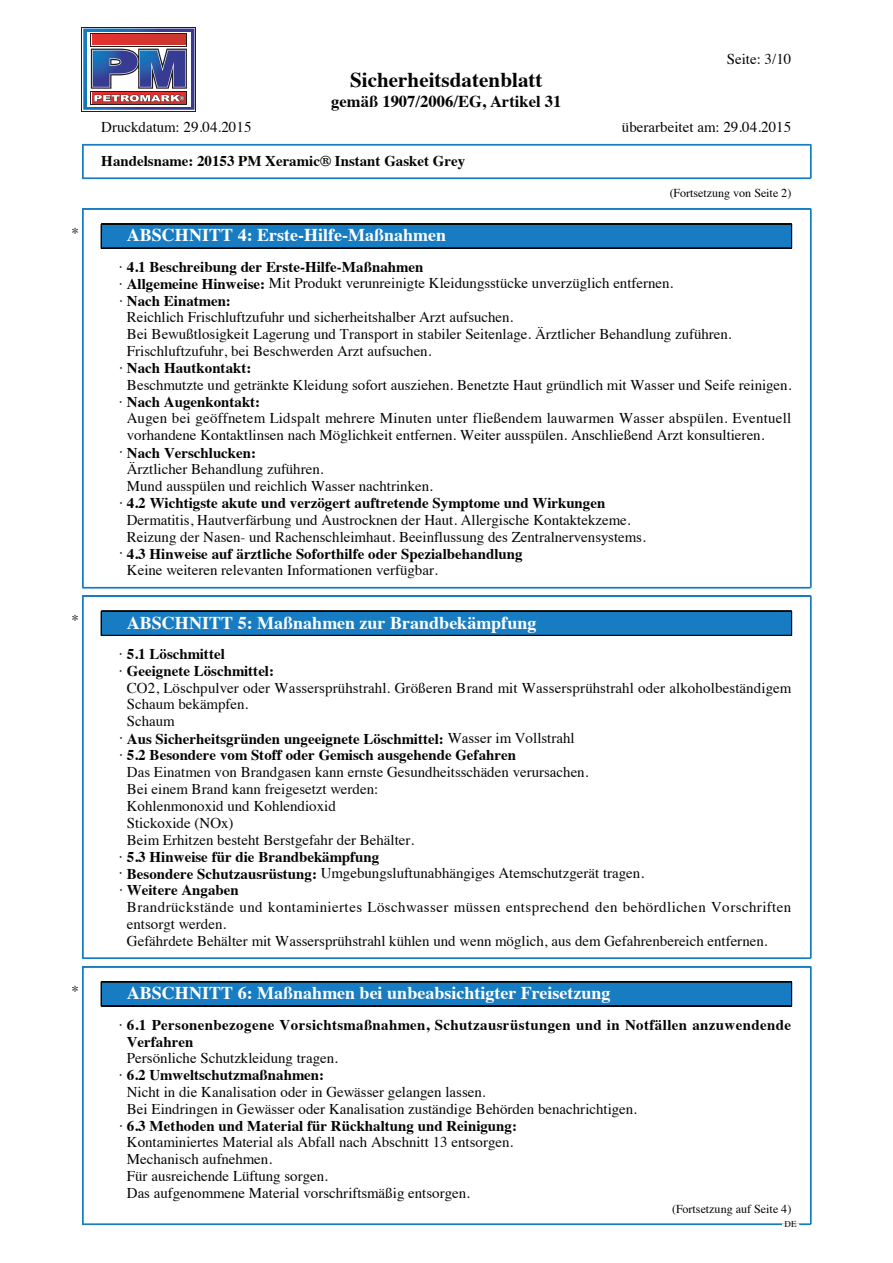
<style>
.page{position:relative;width:893px;height:1263px;background:#fff}
.page>*{position:absolute;margin:0;border:0;box-sizing:border-box;transform-origin:0 0}
.t1{font:700 21px "Times";color:#040504}
.t2{font:700 18px "Times";color:#fff}
.t3{font:700 16.5px "Times";color:#040504}
.t4{font:15px "Times";color:#040504}
.t5{font:700 15px "Times";color:#040504}
.t6{font:700 15px/16.8px "Times";letter-spacing:.025em;color:#040504}
.t7{font:15px "Times";letter-spacing:.025em;color:#040504}
.t8{font:12px "Times";color:#040504}
.t9{font:9px "Times";color:#040504}
.s1{font-weight:400}
.s2{font-weight:700}
</style>
<div class="page">
<svg style="left:82px;top:27px;width:114px;height:84px"></svg>
<svg style="left:83px;top:28px;width:112px;height:82px"></svg>
<svg style="left:83px;top:29px;width:111px;height:81px"></svg>
<hr style="left:82px;top:144px;width:728px;height:1px;background:#177cc1">
<hr style="left:82px;top:145px;width:728px;height:1px;background:#177cc1">
<hr style="left:82px;top:178px;width:728px;height:1px;background:#177cc1">
<hr style="left:82px;top:144px;width:1px;height:34px;background:#177cc1">
<hr style="left:83px;top:144px;width:1px;height:34px;background:#177cc1">
<hr style="left:810px;top:144px;width:1px;height:34px;background:#177cc1">
<div style="left:101px;top:224px;width:690px;height:24px;background:#177cc1"></div>
<hr style="left:101px;top:224px;width:690px;height:1px;background:#040504">
<hr style="left:101px;top:248px;width:690px;height:1px;background:#040504">
<svg style="left:101px;top:225px;width:1px;height:23px"></svg>
<svg style="left:791px;top:224px;width:1px;height:24px"></svg>
<hr style="left:82px;top:208px;width:728px;height:1px;background:#177cc1">
<hr style="left:82px;top:209px;width:728px;height:1px;background:#177cc1">
<hr style="left:82px;top:587px;width:728px;height:1px;background:#177cc1">
<hr style="left:82px;top:588px;width:728px;height:1px;background:#177cc1">
<hr style="left:82px;top:209px;width:1px;height:378px;background:#177cc1">
<hr style="left:83px;top:209px;width:1px;height:378px;background:#177cc1">
<hr style="left:810px;top:209px;width:1px;height:378px;background:#177cc1">
<div style="left:101px;top:611px;width:690px;height:24px;background:#177cc1"></div>
<hr style="left:101px;top:611px;width:690px;height:1px;background:#040504">
<hr style="left:101px;top:635px;width:690px;height:1px;background:#040504">
<svg style="left:101px;top:612px;width:1px;height:23px"></svg>
<svg style="left:791px;top:611px;width:1px;height:25px"></svg>
<hr style="left:82px;top:596px;width:728px;height:1px;background:#177cc1">
<hr style="left:82px;top:958px;width:728px;height:1px;background:#177cc1">
<hr style="left:82px;top:596px;width:1px;height:362px;background:#177cc1">
<hr style="left:83px;top:596px;width:1px;height:362px;background:#177cc1">
<hr style="left:810px;top:596px;width:1px;height:362px;background:#177cc1">
<div style="left:101px;top:982px;width:690px;height:24px;background:#177cc1"></div>
<hr style="left:101px;top:982px;width:690px;height:1px;background:#040504">
<hr style="left:101px;top:1006px;width:690px;height:1px;background:#040504">
<svg style="left:101px;top:983px;width:1px;height:23px"></svg>
<svg style="left:791px;top:982px;width:1px;height:24px"></svg>
<hr style="left:82px;top:966px;width:728px;height:1px;background:#177cc1">
<hr style="left:82px;top:967px;width:728px;height:1px;background:#177cc1">
<hr style="left:82px;top:1224px;width:728px;height:1px;background:#177cc1">
<svg style="left:782px;top:1224px;width:17px;height:1px"></svg>
<hr style="left:82px;top:966px;width:1px;height:258px;background:#177cc1">
<hr style="left:83px;top:966px;width:1px;height:258px;background:#177cc1">
<hr style="left:810px;top:966px;width:1px;height:258px;background:#177cc1">
<h1 class="t1" style="left:350px;top:60px;width:194px">Sicherheitsdatenblatt</h1>
<p class="t3" style="left:331px;top:86px;width:232px">gemäß 1907/2006/EG, Artikel 31</p>
<p class="t4" style="left:726px;top:45px;width:66px">Seite: 3/10</p>
<p class="t4" style="left:101px;top:113px;width:152px">Druckdatum: 29.04.2015</p>
<p class="t4" style="left:622px;top:113px;width:171px">überarbeitet am: 29.04.2015</p>
<p class="t5" style="left:101px;top:147px;width:365px">Handelsname: 20153 PM Xeramic® Instant Gasket Grey</p>
<p class="t8" style="left:669px;top:182px;width:123px">(Fortsetzung von Seite 2)</p>
<p class="t4" style="left:71px;top:219px;width:9px">*</p>
<p class="t2" style="left:127px;top:218px;width:321px">ABSCHNITT 4: Erste-Hilfe-Maßnahmen</p>
<p class="t5" style="left:119px;top:253px;width:305px"><span class="s1">·</span> 4.1 Beschreibung der Erste-Hilfe-Maßnahmen</p>
<p class="t4" style="left:119px;top:269px;width:555px">· <span class="s2">Allgemeine Hinweise:</span> Mit Produkt verunreinigte Kleidungsstücke unverzüglich entfernen.</p>
<p class="t5" style="left:119px;top:286px;width:113px"><span class="s1">·</span> Nach Einatmen:</p>
<p class="t4" style="left:127px;top:303px;width:388px">Reichlich Frischluftzufuhr und sicherheitshalber Arzt aufsuchen.</p>
<p class="t4" style="left:127px;top:320px;width:606px">Bei Bewußtlosigkeit Lagerung und Transport in stabiler Seitenlage. Ärztlicher Behandlung zuführen.</p>
<p class="t4" style="left:127px;top:337px;width:306px">Frischluftzufuhr, bei Beschwerden Arzt aufsuchen.</p>
<p class="t5" style="left:119px;top:354px;width:133px"><span class="s1">·</span> Nach Hautkontakt:</p>
<p class="t4" style="left:127px;top:371px;width:666px">Beschmutzte und getränkte Kleidung sofort ausziehen. Benetzte Haut gründlich mit Wasser und Seife reinigen.</p>
<p class="t5" style="left:119px;top:388px;width:142px"><span class="s1">·</span> Nach Augenkontakt:</p>
<p class="t4" style="left:127px;top:404px;width:666px">Augen bei geöffnetem Lidspalt mehrere Minuten unter fließendem lauwarmen Wasser abspülen. Eventuell</p>
<p class="t4" style="left:127px;top:421px;width:639px">vorhandene Kontaktlinsen nach Möglichkeit entfernen. Weiter ausspülen. Anschließend Arzt konsultieren.</p>
<p class="t5" style="left:119px;top:438px;width:138px"><span class="s1">·</span> Nach Verschlucken:</p>
<p class="t4" style="left:127px;top:455px;width:198px">Ärztlicher Behandlung zuführen.</p>
<p class="t4" style="left:127px;top:472px;width:307px">Mund ausspülen und reichlich Wasser nachtrinken.</p>
<p class="t5" style="left:119px;top:489px;width:487px"><span class="s1">·</span> 4.2 Wichtigste akute und verzögert auftretende Symptome und Wirkungen</p>
<p class="t4" style="left:127px;top:506px;width:505px">Dermatitis, Hautverfärbung und Austrocknen der Haut. Allergische Kontaktekzeme.</p>
<p class="t4" style="left:127px;top:523px;width:520px">Reizung der Nasen- und Rachenschleimhaut. Beeinflussung des Zentralnervensystems.</p>
<p class="t5" style="left:119px;top:539px;width:405px"><span class="s1">·</span> 4.3 Hinweise auf ärztliche Soforthilfe oder Spezialbehandlung</p>
<p class="t4" style="left:127px;top:556px;width:312px">Keine weiteren relevanten Informationen verfügbar.</p>
<p class="t4" style="left:71px;top:606px;width:9px">*</p>
<p class="t2" style="left:127px;top:605px;width:411px">ABSCHNITT 5: Maßnahmen zur Brandbekämpfung</p>
<p class="t5" style="left:119px;top:640px;width:107px"><span class="s1">·</span> 5.1 Löschmittel</p>
<p class="t5" style="left:119px;top:657px;width:156px"><span class="s1">·</span> Geeignete Löschmittel:</p>
<p class="t4" style="left:127px;top:674px;width:666px">CO2, Löschpulver oder Wassersprühstrahl. Größeren Brand mit Wassersprühstrahl oder alkoholbeständigem</p>
<p class="t4" style="left:127px;top:690px;width:123px">Schaum bekämpfen.</p>
<p class="t4" style="left:127px;top:707px;width:49px">Schaum</p>
<p class="t5" style="left:119px;top:724px;width:457px"><span class="s1">·</span> Aus Sicherheitsgründen ungeeignete Löschmittel: <span class="s1">Wasser im Vollstrahl</span></p>
<p class="t5" style="left:119px;top:741px;width:398px"><span class="s1">·</span> 5.2 Besondere vom Stoff oder Gemisch ausgehende Gefahren</p>
<p class="t4" style="left:127px;top:758px;width:463px">Das Einatmen von Brandgasen kann ernste Gesundheitsschäden verursachen.</p>
<p class="t4" style="left:127px;top:775px;width:253px">Bei einem Brand kann freigesetzt werden:</p>
<p class="t4" style="left:127px;top:792px;width:210px">Kohlenmonoxid und Kohlendioxid</p>
<p class="t4" style="left:127px;top:809px;width:108px">Stickoxide (NOx)</p>
<p class="t4" style="left:127px;top:826px;width:289px">Beim Erhitzen besteht Berstgefahr der Behälter.</p>
<p class="t5" style="left:119px;top:842px;width:261px"><span class="s1">·</span> 5.3 Hinweise für die Brandbekämpfung</p>
<p class="t4" style="left:119px;top:859px;width:526px">· <span class="s2">Besondere Schutzausrüstung:</span> Umgebungsluftunabhängiges Atemschutzgerät tragen.</p>
<p class="t5" style="left:119px;top:876px;width:121px"><span class="s1">·</span> Weitere Angaben</p>
<p class="t7" style="left:127px;top:893px;width:666px">Brandrückstände und kontaminiertes Löschwasser müssen entsprechend den behördlichen Vorschriften</p>
<p class="t4" style="left:127px;top:910px;width:101px">entsorgt werden.</p>
<p class="t4" style="left:127px;top:927px;width:642px">Gefährdete Behälter mit Wassersprühstrahl kühlen und wenn möglich, aus dem Gefahrenbereich entfernen.</p>
<p class="t4" style="left:71px;top:977px;width:9px">*</p>
<p class="t2" style="left:127px;top:976px;width:485px">ABSCHNITT 6: Maßnahmen bei unbeabsichtigter Freisetzung</p>
<p class="t6" style="left:127px;top:1015px;width:665px;text-indent:-8px"><span class="s1">·</span> 6.1 Personenbezogene Vorsichtsmaßnahmen, Schutzausrüstungen und in Notfällen anzuwendende<br>Verfahren</p>
<p class="t4" style="left:127px;top:1044px;width:212px">Persönliche Schutzkleidung tragen.</p>
<p class="t5" style="left:119px;top:1061px;width:206px"><span class="s1">·</span> 6.2 Umweltschutzmaßnahmen:</p>
<p class="t4" style="left:127px;top:1078px;width:360px">Nicht in die Kanalisation oder in Gewässer gelangen lassen.</p>
<p class="t4" style="left:127px;top:1095px;width:511px">Bei Eindringen in Gewässer oder Kanalisation zuständige Behörden benachrichtigen.</p>
<p class="t5" style="left:119px;top:1111px;width:399px"><span class="s1">·</span> 6.3 Methoden und Material für Rückhaltung und Reinigung:</p>
<p class="t4" style="left:127px;top:1128px;width:388px">Kontaminiertes Material als Abfall nach Abschnitt 13 entsorgen.</p>
<p class="t4" style="left:127px;top:1145px;width:147px">Mechanisch aufnehmen.</p>
<p class="t4" style="left:127px;top:1162px;width:203px">Für ausreichende Lüftung sorgen.</p>
<p class="t4" style="left:127px;top:1179px;width:344px">Das aufgenommene Material vorschriftsmäßig entsorgen.</p>
<p class="t8" style="left:672px;top:1197px;width:121px">(Fortsetzung auf Seite 4)</p>
<p class="t9" style="left:784px;top:1216px;width:13px">DE</p>
</div>
